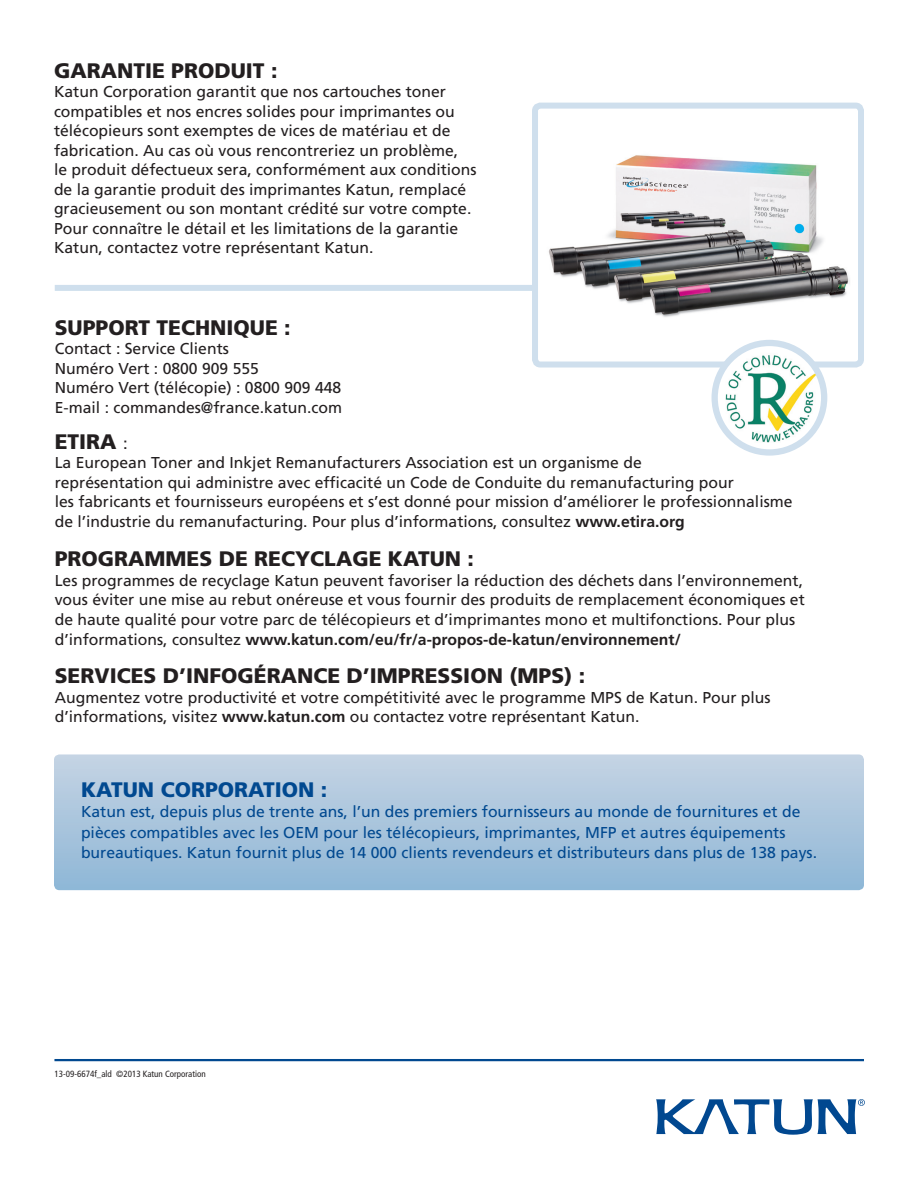
<style>
.page{position:relative;width:918px;height:1188px;background:#fff}
.page>*{position:absolute;margin:0;border:0;box-sizing:border-box;transform-origin:0 0}
.footnote{font:900 21px "Frutiger";color:#231f20}
.t1{font:900 21px "Frutiger";color:#014990}
.footnote-2{font:15.75px/19.5px "Frutiger";color:#231f20}
.t2{font:15.75px/20.2px "Frutiger";color:#014990}
.t3{font:condensed 9px "Frutiger";color:#231f20}
.s1{font-weight:400;font-size:16.5px}
.s2{font-weight:700}
</style>
<div class="page">
<svg style="left:54px;top:754px;width:810px;height:136px;background:#aac5dd"></svg>
<svg style="left:656px;top:1099px;width:209px;height:36px"></svg>
<hr style="left:54px;top:1059px;width:810px;height:2px;background:#014990">
<img style="left:549px;top:155px;width:301px;height:190px">
<div style="left:532px;top:103px;width:332px;height:265px;border:6px solid #cfdfed;border-radius:5px"></div>
<div style="left:55px;top:285px;width:477px;height:6px;background:#cfdfed"></div>
<img style="left:718px;top:348px;width:106px;height:100px">
<div style="left:712px;top:340px;width:115px;height:116px;border:6px solid #cfdfed;border-radius:50%"></div>
<p class="footnote" style="left:54px;top:58px;width:225px">GARANTIE PRODUIT :</p>
<p class="footnote-2" style="left:54px;top:82px;width:424px">Katun Corporation garantit que nos cartouches toner compatibles et nos encres solides pour imprimantes ou télécopieurs sont exemptes de vices de matériau et de fabrication. Au cas où vous rencontreriez un problème,<br>le produit défectueux sera, conformément aux conditions de la garantie produit des imprimantes Katun, remplacé gracieusement ou son montant crédité sur votre compte.<br>Pour connaître le détail et les limitations de la garantie Katun, contactez votre représentant Katun.</p>
<p class="footnote" style="left:55px;top:315px;width:237px">SUPPORT TECHNIQUE :</p>
<p class="footnote-2" style="left:55px;top:339px;width:176px">Contact : Service Clients</p>
<p class="footnote-2" style="left:55px;top:358px;width:206px">Numéro Vert : 0800 909 555</p>
<p class="footnote-2" style="left:55px;top:378px;width:288px">Numéro Vert (télécopie) : 0800 909 448</p>
<p class="footnote-2" style="left:55px;top:397px;width:289px">E-mail : commandes@france.katun.com</p>
<p class="footnote" style="left:55px;top:429px;width:74px">ETIRA <span class="s1">:</span></p>
<p class="footnote-2" style="left:55px;top:453px;width:739px">La European Toner and Inkjet Remanufacturers Association est un organisme de<br>représentation qui administre avec efficacité un Code de Conduite du remanufacturing pour<br>les fabricants et fournisseurs européens et s’est donné pour mission d’améliorer le professionnalisme de l’industrie du remanufacturing. Pour plus d’informations, consultez <span class="s2">www.etira.org</span></p>
<p class="footnote" style="left:55px;top:546px;width:421px">PROGRAMMES DE RECYCLAGE KATUN :</p>
<p class="footnote-2" style="left:55px;top:570px;width:752px">Les programmes de recyclage Katun peuvent favoriser la réduction des déchets dans l’environnement, vous éviter une mise au rebut onéreuse et vous fournir des produits de remplacement économiques et de haute qualité pour votre parc de télécopieurs et d’imprimantes mono et multifonctions. Pour plus d’informations, consultez <span class="s2">www.katun.com/eu/fr/a-propos-de-katun/environnement/</span></p>
<p class="footnote" style="left:55px;top:663px;width:532px">SERVICES D’INFOGÉRANCE D’IMPRESSION (MPS) :</p>
<p class="footnote-2" style="left:55px;top:688px;width:717px">Augmentez votre productivité et votre compétitivité avec le programme MPS de Katun. Pour plus d’informations, visitez <span class="s2">www.katun.com</span> ou contactez votre représentant Katun.</p>
<p class="t1" style="left:81px;top:777px;width:248px">KATUN CORPORATION :</p>
<p class="t2" style="left:81px;top:802px;width:738px">Katun est, depuis plus de trente ans, l’un des premiers fournisseurs au monde de fournitures et de pièces compatibles avec les OEM pour les télécopieurs, imprimantes, MFP et autres équipements bureautiques. Katun fournit plus de 14 000 clients revendeurs et distributeurs dans plus de 138 pays.</p>
<p class="t3" style="left:54px;top:1068px;width:153px">13-09-6674f_ald ©2013 Katun Corporation</p>
</div>
